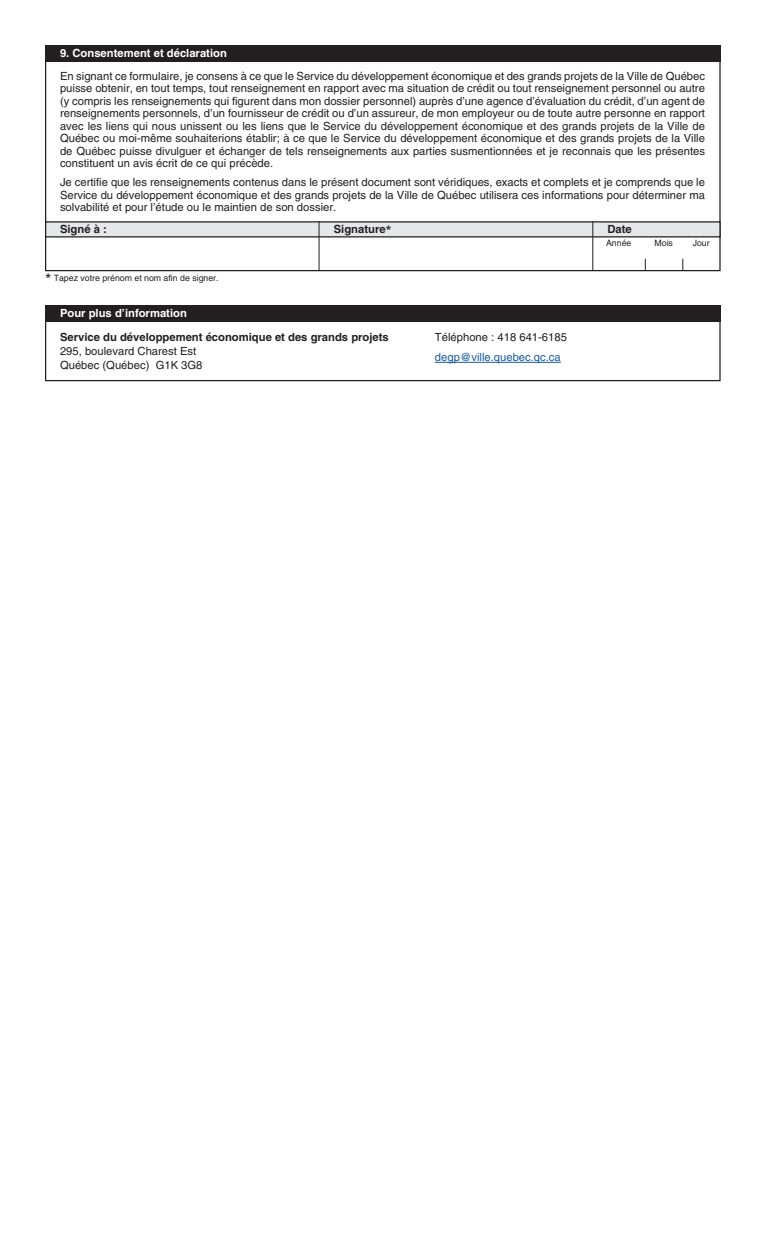
<style>
.page{position:relative;width:765px;height:1260px;background:#fff}
.page>*{position:absolute;margin:0;border:0;box-sizing:border-box;transform-origin:0 0}
.t1{font:11.25px/12.5px "Helvetica LT Std";color:#231f20;text-align:justify}
.t2{font:700 11.25px "Helvetica LT Std";color:#231f20}
.t3{font:700 11.25px "Helvetica LT Std";color:#fff}
.t4{font:11.25px "Helvetica LT Std";color:#175d9e}
.t5{font:8.75px "Helvetica LT Std";color:#231f20}
.s1{font-weight:400;font-size:16.25px}
.s2{font-size:16.25px}
</style>
<div class="page">
<svg style="left:45px;top:321px;width:676px;height:61px"></svg>
<div style="left:45px;top:305px;width:676px;height:16px;background:#231f20"></div>
<svg style="left:45px;top:61px;width:676px;height:211px"></svg>
<div style="left:46px;top:222px;width:674px;height:15px;background:#e6e7e9"></div>
<div style="left:45px;top:221px;width:676px;height:17px;border:1px solid #231f20"></div>
<div style="left:45px;top:45px;width:676px;height:16px;background:#231f20"></div>
<hr style="left:319px;top:221px;width:1px;height:49px;background:#231f20">
<hr style="left:592px;top:221px;width:1px;height:49px;background:#231f20">
<hr style="left:435px;top:362px;width:126px;height:1px;background:#175d9e">
<p class="t3" style="left:60px;top:46px;width:168px">9. Consentement et déclaration</p>
<p class="t1" style="left:60px;top:70px;width:647px">En signant ce formulaire, je consens à ce que le Service du développement économique et des grands projets de la Ville de Québec puisse obtenir, en tout temps, tout renseignement en rapport avec ma situation de crédit ou tout renseignement personnel ou autre (y compris les renseignements qui figurent dans mon dossier personnel) auprès d’une agence d’évaluation du crédit, d’un agent de renseignements personnels, d’un fournisseur de crédit ou d’un assureur, de mon employeur ou de toute autre personne en rapport avec les liens qui nous unissent ou les liens que le Service du développement économique et des grands projets de la Ville de Québec ou moi-même souhaiterions établir; à ce que le Service du développement économique et des grands projets de la Ville de Québec puisse divulguer et échanger de tels renseignements aux parties susmentionnées et je reconnais que les présentes constituent un avis écrit de ce qui précède.</p>
<p class="t1" style="left:60px;top:176px;width:647px">Je certifie que les renseignements contenus dans le présent document sont véridiques, exacts et complets et je comprends que le Service du développement économique et des grands projets de la Ville de Québec utilisera ces informations pour déterminer ma solvabilité et pour l’étude ou le maintien de son dossier.</p>
<p class="t2" style="left:60px;top:222px;width:48px">Signé à :</p>
<p class="t2" style="left:334px;top:222px;width:60px">Signature<span class="s1">*</span></p>
<p class="t2" style="left:608px;top:222px;width:26px">Date</p>
<p class="t5" style="left:606px;top:237px;width:27px">Année</p>
<p class="t5" style="left:655px;top:237px;width:20px">Mois</p>
<p class="t5" style="left:693px;top:237px;width:19px">Jour</p>
<p class="t5" style="left:45px;top:273px;width:175px"><span class="s2">*</span> Tapez votre prénom et nom afin de signer.</p>
<p class="t3" style="left:60px;top:306px;width:128px">Pour plus d’information</p>
<p class="t2" style="left:60px;top:330px;width:330px">Service du développement économique et des grands projets</p>
<p class="t1" style="left:435px;top:331px;width:133px">Téléphone : 418 641-6185</p>
<p class="t1" style="left:60px;top:345px;width:138px">295, boulevard Charest Est</p>
<p class="t4" style="left:435px;top:351px;width:127px">degp@ville.quebec.qc.ca</p>
<p class="t1" style="left:60px;top:358px;width:144px">Québec (Québec) G1K 3G8</p>
</div>
